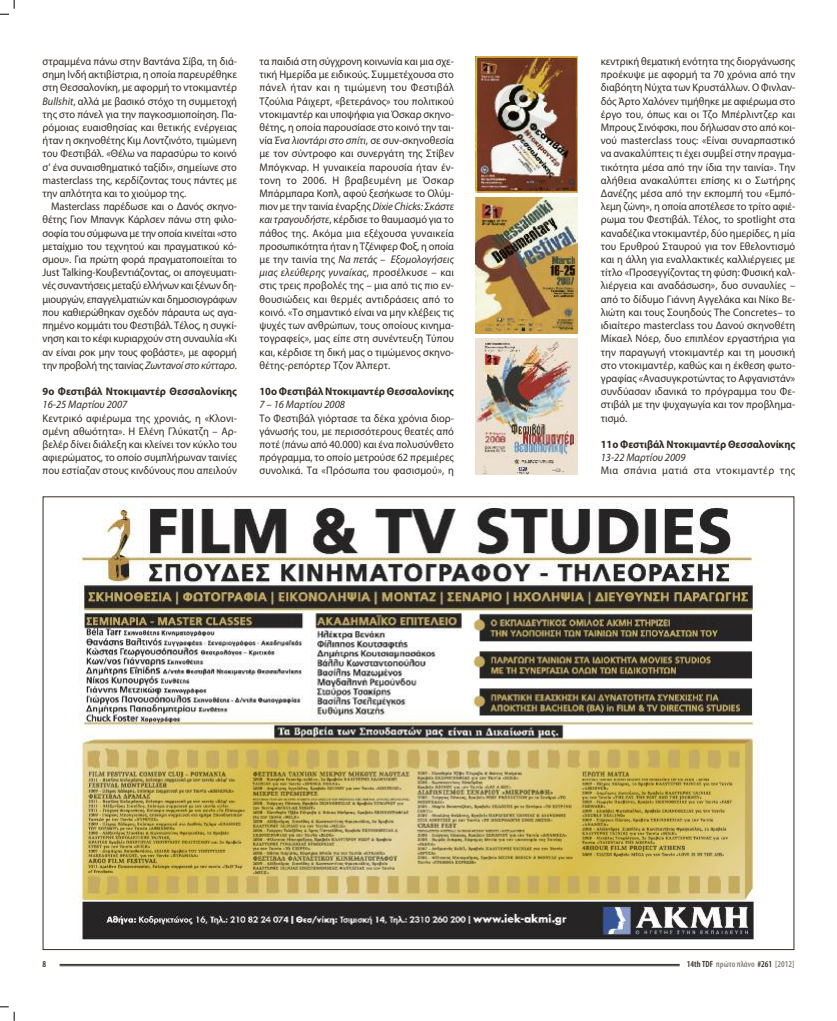
<style>
.page{position:relative;width:837px;height:1021px;background:#fff}
.page>*{position:absolute;margin:0;border:0;box-sizing:border-box;transform-origin:0 0}
.t1{font:11px/13.2px "Myriad Pro";letter-spacing:.005em;color:#332b22;text-align:justify;scale:.95 1}
.t2{font:700 11px "Myriad Pro";color:#332b22;scale:.95 1}
.t3{font:italic 11px "Myriad Pro";color:#332b22;scale:.95 1}
.t4{font:11px "Myriad Pro";letter-spacing:.04em;color:#332b22;scale:.95 1}
.t5{font:600 condensed 9px "Myriad Pro";color:#84807b}
.t6{font:600 condensed 9px "Myriad Pro";color:#332b22}
.s1{font-style:italic}
.s2{color:#332b22}
</style>
<div class="page">
<svg style="left:0;top:0;width:15px;height:15px"></svg>
<svg style="left:0;top:1006px;width:15px;height:14px"></svg>
<hr style="left:60px;top:963px;width:619px;height:1px;background:#332b22">
<hr style="left:60px;top:965px;width:619px;height:1px;background:#332b22">
<img style="left:71px;top:504px;width:689px;height:440px">
<img style="left:475px;top:57px;width:102px;height:136px">
<img style="left:475px;top:198px;width:102px;height:136px">
<img style="left:475px;top:339px;width:102px;height:136px">
<p class="t1" style="left:43px;top:56px;width:206px">στραμμένα πάνω στην Βαντάνα Σίβα, τη διά&shy;σημη ινδή ακτιβίστρια, η οποία παρευρέθηκε στη Θεσσαλονίκη, με αφορμή το ντοκιμαντέρ <span class="s1">Bullshit</span>, αλλά με βασικό στόχο τη συμμετοχή της στο πάνελ για την παγκοσμιοποίηση. Πα&shy;ρόμοιας ευαισθησίας και θετικής ενέργειας ήταν η σκηνοθέτης Κιμ Λοντζινότο, τιμώμενη του Φεστιβάλ. «Θέλω να παρασύρω το κοινό σ’ ένα συναισθηματικό ταξίδι», σημείωνε στο masterclass της, κερδίζοντας τους πάντες με την απλότητα και το χιούμορ της.</p>
<p class="t1" style="left:43px;top:201px;width:206px;text-indent:9px">Masterclass παρέδωσε και ο Δανός σκηνο&shy;θέτης Γιον Μπανγκ Κάρλσεν πάνω στη φιλο&shy;σοφία του σύμφωνα με την οποία κινείται «στο μεταίχμιο του τεχνητού και πραγματικού κό&shy;σμου». Για πρώτη φορά πραγματοποιείται το Just Talking-Κουβεντιάζοντας, οι απογευματι&shy;νές συναντήσεις μεταξύ ελλήνων και ξένων δη&shy;μιουργών, επαγγελματιών και δημοσιογράφων που καθιερώθηκαν σχεδόν πάραυτα ως αγα&shy;πημένο κομμάτι του Φεστιβάλ. Τέλος, η συγκί&shy;νηση και το κέφι κυριαρχούν στη συναυλία «Κι αν είναι ροκ μην τους φοβάστε», με αφορμή την προβολή της ταινίας <span class="s1">Ζωντανοίστοκύτταρο</span>.</p>
<p class="t2" style="left:43px;top:387px;width:206px">9ο Φεστιβάλ Ντοκιμαντέρ Θεσσαλονίκης</p>
<p class="t3" style="left:43px;top:400px;width:91px">16-25 Μαρτίου 2007</p>
<p class="t1" style="left:43px;top:412px;width:206px">Κεντρικό αφιέρωμα της χρονιάς, η «Κλονι&shy;σμένη αθωότητα». Η Ελένη Γλύκατζη – Αρ&shy;βελέρ δίνει διάλεξη και κλείνει τον κύκλο του αφιερώματος, το οποίο συμπλήρωναν ταινίες που εστίαζαν στους κινδύνους που απειλούν</p>
<p class="t1" style="left:259px;top:56px;width:206px">τα παιδιά στη σύγχρονη κοινωνία και μια σχε&shy;τική Ημερίδα με ειδικούς. Συμμετέχουσα στο πάνελ ήταν και η τιμώμενη του Φεστιβάλ Τζούλια Ράιχερτ, «βετεράνος» του πολιτικού ντοκιμαντέρ και υποψήφια για Όσκαρ σκηνο&shy;θέτης, η οποία παρουσίασε στο κοινό την ται&shy;νία <span class="s1">Ένα λιοντάρι στο σπίτι</span>, σε συν-σκηνοθεσία με τον σύντροφο και συνεργάτη της Στίβεν Μπόγκναρ. Η γυναικεία παρουσία ήταν έν&shy;τονη το 2006. Η βραβευμένη με Όσκαρ Μπάρμπαρα Κοπλ, αφού ξεσήκωσε το Ολύμ&shy;πιον με την ταινία έναρξης <span class="s1">Dixie Chicks: Σκάστε καιτραγουδήστε</span>, κέρδισε το θαυμασμό για το πάθος της. Ακόμα μια εξέχουσα γυναικεία προσωπικότητα ήταν η Τζένιφερ Φοξ, η οποία με την ταινία της <span class="s1">Να πετάς – Eξομολογήσεις μιας ελεύθερης γυναίκας</span>, προσέλκυσε – και στις τρεις προβολές της – μια από τις πιο εν&shy;θουσιώδεις και θερμές αντιδράσεις από το κοινό. «Το σημαντικό είναι να μην κλέβεις τις ψυχές των ανθρώπων, τους οποίους κινημα&shy;τογραφείς», μας είπε στη συνέντευξη Τύπου και, κέρδισε τη δική μας ο τιμώμενος σκηνο&shy;θέτης-ρεπόρτερ Τζον Άλπερτ.</p>
<p class="t2" style="left:259px;top:387px;width:206px">10ο Φεστιβάλ Ντοκιμαντέρ Θεσσαλονίκης</p>
<p class="t3" style="left:259px;top:400px;width:91px">7 – 16 Μαρτίου 2008</p>
<p class="t1" style="left:259px;top:412px;width:206px">Το Φεστιβάλ γιόρτασε τα δέκα χρόνια διορ&shy;γάνωσής του, με περισσότερους θεατές από ποτέ (πάνω από 40.000) και ένα πολυσύνθετο πρόγραμμα, το οποίο μετρούσε 62 πρεμιέρες συνολικά. Tα «Πρόσωπα του φασισμού», η</p>
<p class="t1" style="left:600px;top:56px;width:206px">κεντρική θεματική ενότητα της διοργάνωσης προέκυψε με αφορμή τα 70 χρόνια από την διαβόητη νύχτα των Κρυστάλλων. Ο Φινλαν&shy;δός Άρτο Χαλόνεν τιμήθηκε με αφιέρωμα στο έργο του, όπως και οι Τζο Μπέρλιντζερ και Μπρους Σινόφσκι, που δήλωσαν στο από κοι&shy;νού masterclass τους: «Είναι συναρπαστικό να ανακαλύπτεις τι έχει συμβεί στην πραγμα&shy;τικότητα μέσα από την ίδια την ταινία». Την αλήθεια ανακαλύπτει επίσης κι ο Σωτήρης Δανέζης μέσα από την εκπομπή του «Εμπό&shy;λεμη ζώνη», η οποία αποτέλεσε το τρίτο αφιέ&shy;ρωμα του Φεστιβάλ. Τέλος, το spotlight στα καναδέζικα ντοκιμαντέρ, δύο ημερίδες, η μία του Ερυθρού Σταυρού για τον Εθελοντισμό και η άλλη για εναλλακτικές καλλιέργειες με τίτλο «Προσεγγίζοντας τη φύση: Φυσική καλ&shy;λιέργεια και αναδάσωση», δυο συναυλίες – από το δίδυμο Γιάννη Αγγελάκα και νίκο Βε&shy;λιώτη και τους Σουηδούς The Concretes– το ιδιαίτερο masterclass του Δανού σκηνοθέτη Μίκαελ νόερ, δυο επιπλέον εργαστήρια για την παραγωγή ντοκιμαντέρ και τη μουσική στο ντοκιμαντέρ, καθώς και η έκθεση φωτο&shy;γραφίας «Ανασυγκροτώντας το Αφγανιστάν» συνδύασαν ιδανικά το πρόγραμμα του Φε&shy;στιβάλ με την ψυχαγωγία και τον προβλημα&shy;τισμό.</p>
<p class="t2" style="left:600px;top:440px;width:206px">11ο Φεστιβάλ Ντοκιμαντέρ Θεσσαλονίκης</p>
<p class="t3" style="left:600px;top:453px;width:91px">13-22 Μαρτίου 2009</p>
<p class="t4" style="left:600px;top:466px;width:206px">Μια σπάνια ματιά στα ντοκιμαντέρ της</p>
<p class="t6" style="left:43px;top:960px;width:5px">8</p>
<p class="t5" style="left:686px;top:960px;width:109px"><span class="s2">14th TDF</span> πρώτο πλάνο <span class="s2">#261</span> [2012]</p>
</div>
